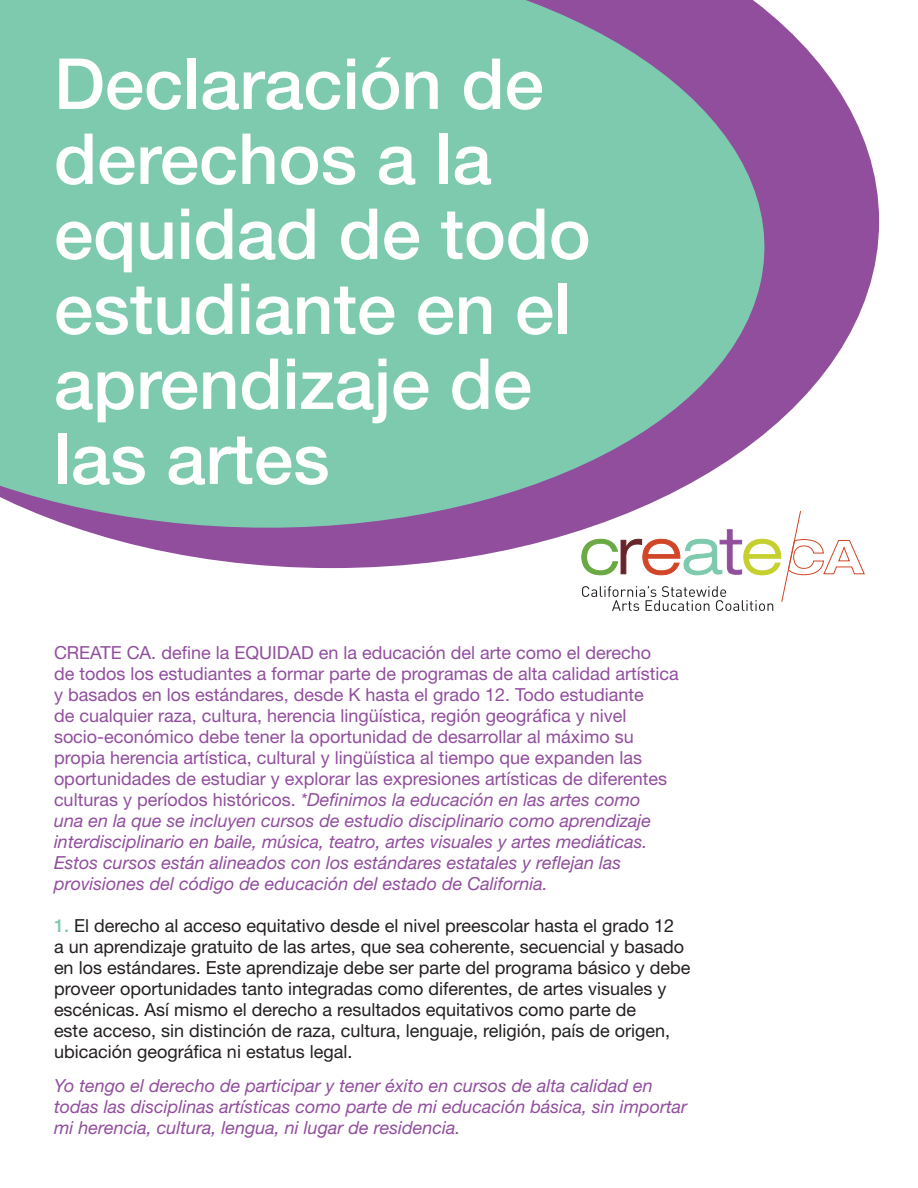
<style>
.page{position:relative;width:918px;height:1188px;background:#fff}
.page>*{position:absolute;margin:0;border:0;box-sizing:border-box;transform-origin:0 0}
.t1{font:500 70.5px "Helvetica Neue";color:#fff}
.t2{font:18px/21px "Helvetica Neue";color:#914e9d}
.t3{font:18px/21px "Helvetica Neue";color:#231f20}
.t4{font:italic 18px/21px "Helvetica Neue";color:#914e9d}
.s1{font-style:italic}
.s2{font-weight:500;color:#7dcaae}
</style>
<div class="page">
<svg style="left:153px;top:38px;width:726px;height:530px;fill:#914e9d"></svg>
<svg style="left:581px;top:511px;width:285px;height:100px"></svg>
<svg style="left:0;top:0;width:796px;height:549px;fill:#7dcaae"></svg>
<p class="t1" style="left:54px;top:42px;width:491px">Declaración de</p>
<p class="t1" style="left:54px;top:117px;width:439px">derechos a la</p>
<p class="t1" style="left:54px;top:192px;width:538px">equidad de todo</p>
<p class="t1" style="left:54px;top:267px;width:519px">estudiante en el</p>
<p class="t1" style="left:54px;top:342px;width:480px">aprendizaje de</p>
<p class="t1" style="left:54px;top:417px;width:277px">las artes</p>
<p class="t2" style="left:54px;top:642px;width:599px">CREATE CA. define la EQUIDAD en la educación del arte como el derecho</p>
<p class="t2" style="left:54px;top:663px;width:626px">de todos los estudiantes a formar parte de programas de alta calidad artística</p>
<p class="t2" style="left:54px;top:684px;width:591px">y basados en los estándares, desde K hasta el grado 12. Todo estudiante</p>
<p class="t2" style="left:54px;top:705px;width:574px">de cualquier raza, cultura, herencia lingüística, región geográfica y nivel</p>
<p class="t2" style="left:54px;top:726px;width:581px">socio-económico debe tener la oportunidad de desarrollar al máximo su</p>
<p class="t2" style="left:54px;top:747px;width:590px">propia herencia artística, cultural y lingüística al tiempo que expanden las</p>
<p class="t2" style="left:54px;top:768px;width:615px">oportunidades de estudiar y explorar las expresiones artísticas de diferentes culturas y períodos históricos. <span class="s1">*Definimos la educación en las artes como</span></p>
<p class="t4" style="left:54px;top:810px;width:599px">una en la que se incluyen cursos de estudio disciplinario como aprendizaje</p>
<p class="t4" style="left:54px;top:831px;width:595px">interdisciplinario en baile, música, teatro, artes visuales y artes mediáticas.</p>
<p class="t4" style="left:54px;top:852px;width:569px">Estos cursos están alineados con los estándares estatales y reflejan las</p>
<p class="t4" style="left:54px;top:873px;width:495px">provisiones del código de educación del estado de California.</p>
<p class="t3" style="left:54px;top:915px;width:638px"><span class="s2">1.</span> El derecho al acceso equitativo desde el nivel preescolar hasta el grado 12<br>a un aprendizaje gratuito de las artes, que sea coherente, secuencial y basado en los estándares. Este aprendizaje debe ser parte del programa básico y debe proveer oportunidades tanto integradas como diferentes, de artes visuales y escénicas. Así mismo el derecho a resultados equitativos como parte de</p>
<p class="t3" style="left:54px;top:1020px;width:618px">este acceso, sin distinción de raza, cultura, lenguaje, religión, país de origen,</p>
<p class="t3" style="left:54px;top:1041px;width:300px">ubicación geográfica ni estatus legal.</p>
<p class="t4" style="left:54px;top:1075px;width:600px">Yo tengo el derecho de participar y tener éxito en cursos de alta calidad en</p>
<p class="t4" style="left:54px;top:1096px;width:635px">todas las disciplinas artísticas como parte de mi educación básica, sin importar mi herencia, cultura, lengua, ni lugar de residencia.</p>
</div>
